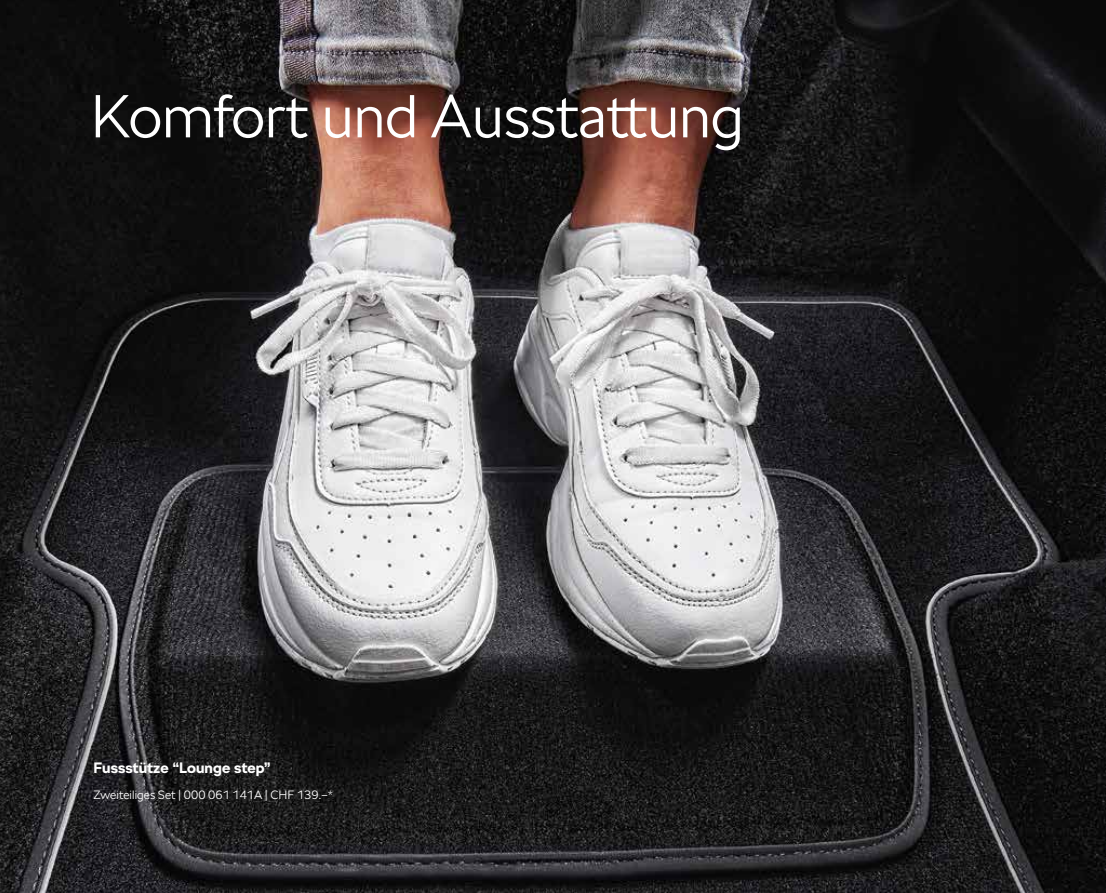
<style>
.page{position:relative;width:1106px;height:893px;background:#fff}
.page>*{position:absolute;margin:0;border:0;box-sizing:border-box;transform-origin:0 0}
.t1{font:300 60px "SKODA Next";color:#fff}
.t2{font:700 15px "SKODA Next";letter-spacing:.005em;color:#fff}
.t3{font:300 12px "SKODA Next";letter-spacing:.005em;color:#fff}
</style>
<div class="page">
<img style="left:0;top:0;width:1106px;height:893px">
<h1 class="t1" style="left:90px;top:76px;width:655px">Komfort und Ausstattung</h1>
<p class="t2" style="left:94px;top:758px;width:178px">Fussstütze “Lounge step”</p>
<p class="t3" style="left:94px;top:787px;width:241px">Zweiteiliges Set | 000 061 141A | CHF 139.–*</p>
</div>
